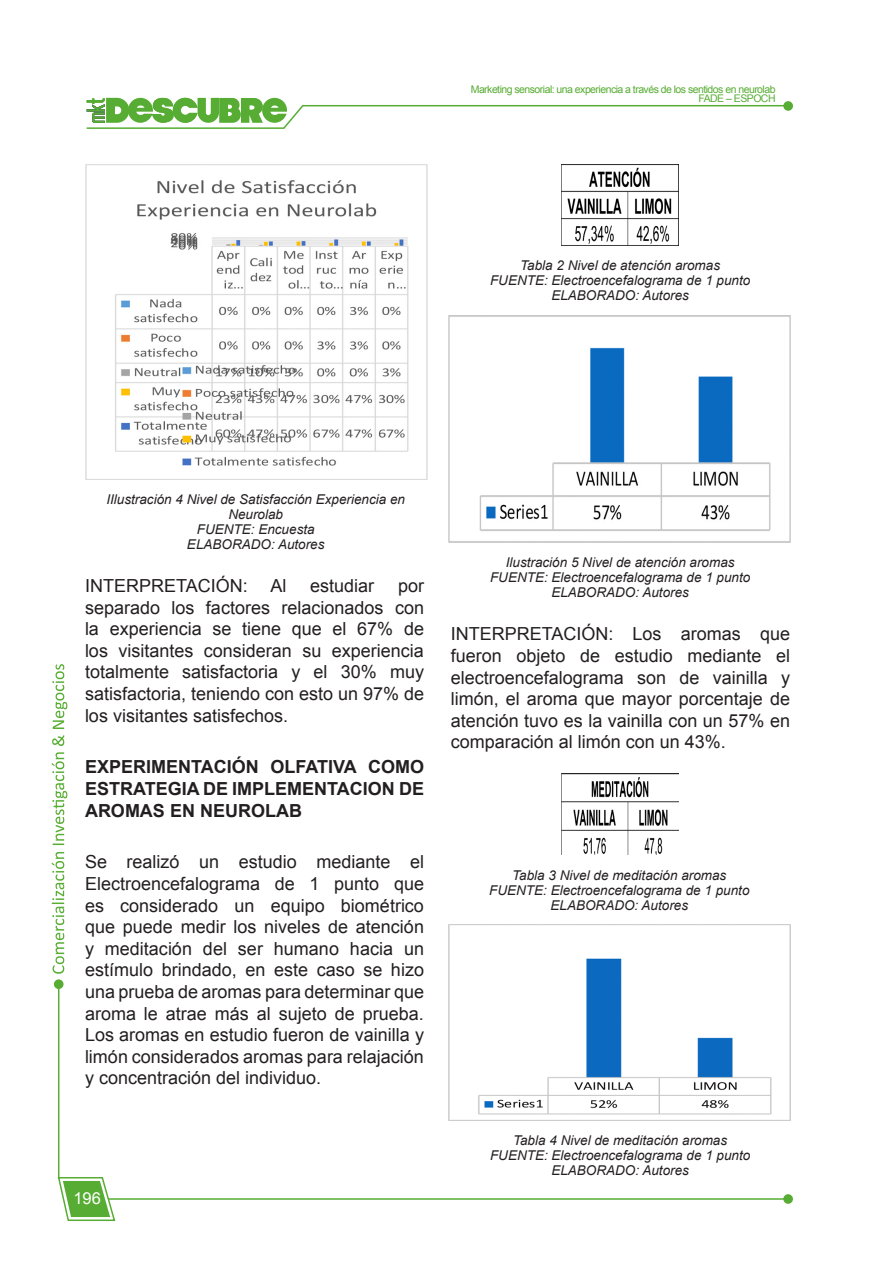
<style>
.page{position:relative;width:893px;height:1263px;background:#fff}
.page>*{position:absolute;margin:0;border:0;box-sizing:border-box;transform-origin:0 0}
.t1{font:18px/21.6px "Arial";color:#231f20;text-align:justify}
.t2{font:700 18px/21.6px "Arial";color:#231f20;text-align:justify}
.t3{font:16.5px "Arial";color:#fff}
.t4{font:italic 13.5px/15px "Arial";color:#231f20;text-align:center}
.t5{font:10.5px/9px "Arial";letter-spacing:-.05em;color:#57ad33;text-align:right}
</style>
<div class="page">
<hr style="left:108px;top:1198px;width:682px;height:2px;background:#57ad33">
<hr style="left:58px;top:984px;width:1px;height:195px;background:#57ad33">
<svg style="left:52px;top:664px;width:15px;height:310px"></svg>
<svg style="left:57px;top:1176px;width:59px;height:45px"></svg>
<div style="left:783px;top:1194px;width:10px;height:10px;background:#57ad33;border-radius:50%"></div>
<div style="left:54px;top:979px;width:10px;height:10px;background:#57ad33;border-radius:50%"></div>
<svg style="left:86px;top:98px;width:700px;height:31px"></svg>
<div style="left:783px;top:101px;width:10px;height:10px;background:#57ad33;border-radius:50%"></div>
<img style="left:85px;top:165px;width:342px;height:314px">
<img style="left:561px;top:165px;width:117px;height:81px">
<img style="left:561px;top:774px;width:117px;height:81px">
<img style="left:449px;top:316px;width:342px;height:226px">
<img style="left:449px;top:924px;width:342px;height:196px">
<p class="t5" style="left:471px;top:85px;width:306px">Marketing sensorial: una experiencia a través de los sentidos en neurolab<br>FADE – ESPOCH</p>
<p class="t4" style="left:520px;top:258px;width:201px">Tabla 2 Nivel de atención aromas</p>
<p class="t4" style="left:490px;top:273px;width:262px">FUENTE: Electroencefalograma de 1 punto</p>
<p class="t4" style="left:551px;top:288px;width:139px">ELABORADO: Autores</p>
<p class="t4" style="left:106px;top:492px;width:300px">IIlustración 4 Nivel de Satisfacción Experiencia en<br>Neurolab</p>
<p class="t4" style="left:197px;top:522px;width:119px">FUENTE: Encuesta</p>
<p class="t4" style="left:187px;top:537px;width:139px">ELABORADO: Autores</p>
<p class="t1" style="left:85px;top:575px;width:164px">INTERPRETACIÓN:</p>
<p class="t1" style="left:270px;top:575px;width:18px">Al</p>
<p class="t1" style="left:310px;top:575px;width:66px">estudiar</p>
<p class="t1" style="left:85px;top:575px;width:340px;text-indent:313px">por separado los factores relacionados con la experiencia se tiene que el 67% de los visitantes consideran su experiencia totalmente satisfactoria y el 30% muy satisfactoria, teniendo con esto un 97% de los visitantes satisfechos.</p>
<p class="t2" style="left:85px;top:757px;width:341px">EXPERIMENTACIÓN OLFATIVA COMO ESTRATEGIA DE IMPLEMENTACION DE AROMAS EN NEUROLAB</p>
<p class="t1" style="left:85px;top:851px;width:340px">Se realizó un estudio mediante el Electroencefalograma de 1 punto que es considerado un equipo biométrico que puede medir los niveles de atención y meditación del ser humano hacia un estímulo brindado, en este caso se hizo una prueba de aromas para determinar que aroma le atrae más al sujeto de prueba.<br>Los aromas en estudio fueron de vainilla y limón considerados aromas para relajación y concentración del individuo.</p>
<p class="t3" style="left:73px;top:1187px;width:29px">196</p>
<p class="t4" style="left:506px;top:555px;width:230px">Ilustración 5 Nivel de atención aromas</p>
<p class="t4" style="left:490px;top:570px;width:262px">FUENTE: Electroencefalograma de 1 punto</p>
<p class="t4" style="left:551px;top:585px;width:139px">ELABORADO: Autores</p>
<p class="t1" style="left:451px;top:623px;width:341px">INTERPRETACIÓN: Los aromas que fueron objeto de estudio mediante el electroencefalograma son de vainilla y limón, el aroma que mayor porcentaje de atención tuvo es la vainilla con un 57% en comparación al limón con un 43%.</p>
<p class="t4" style="left:512px;top:867px;width:216px">Tabla 3 Nivel de meditación aromas</p>
<p class="t4" style="left:489px;top:882px;width:262px">FUENTE: Electroencefalograma de 1 punto</p>
<p class="t4" style="left:551px;top:897px;width:139px">ELABORADO: Autores</p>
<p class="t4" style="left:513px;top:1133px;width:216px">Tabla 4 Nivel de meditación aromas</p>
<p class="t4" style="left:490px;top:1148px;width:262px">FUENTE: Electroencefalograma de 1 punto</p>
<p class="t4" style="left:551px;top:1163px;width:139px">ELABORADO: Autores</p>
</div>
